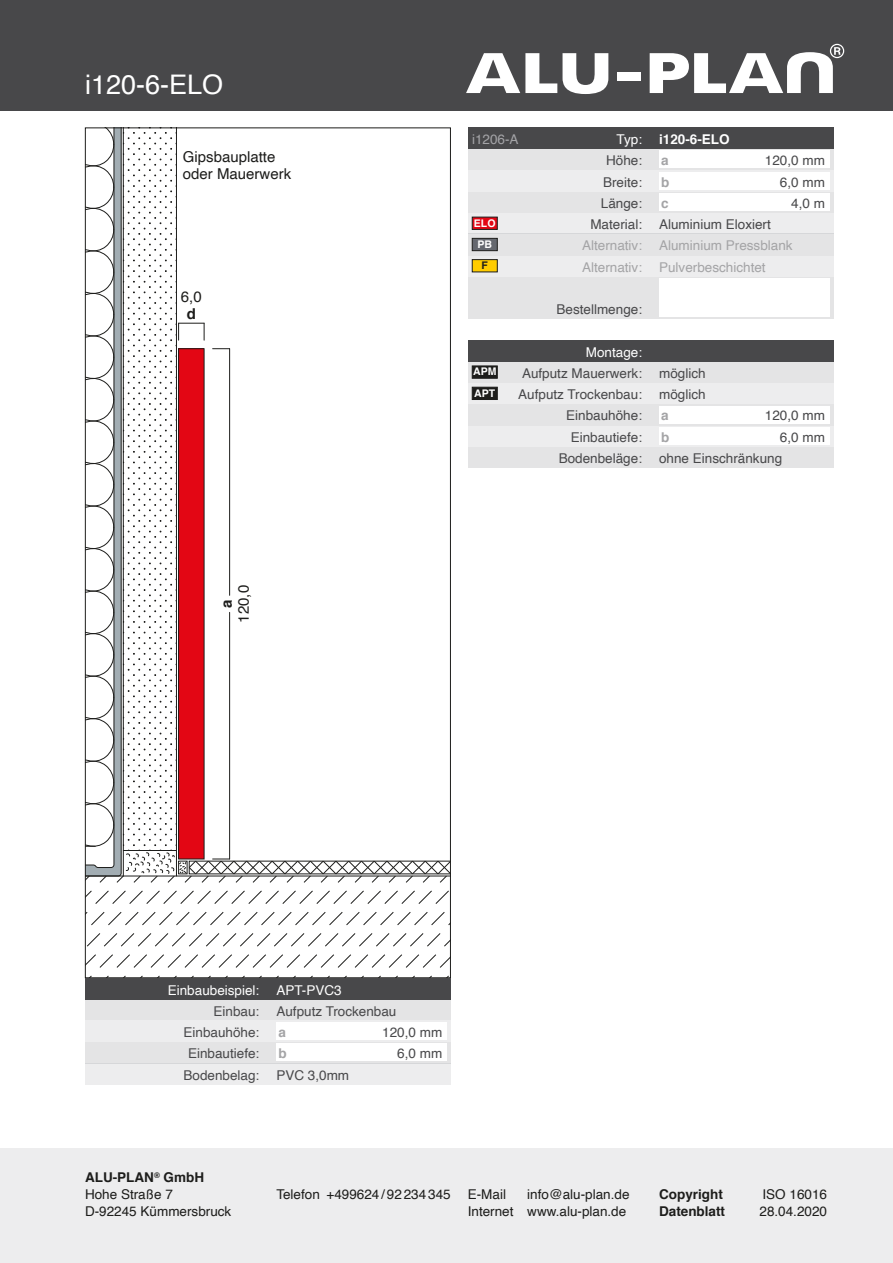
<style>
.page{position:relative;width:893px;height:1263px;background:#fff}
.page>*{position:absolute;margin:0;border:0;box-sizing:border-box;transform-origin:0 0}
.t1{font:27px "Helvetica";color:#fff}
.t2{font:15px/17px "Helvetica";color:#1d1d1b}
.t3{font:700 15px "Helvetica";color:#1d1d1b}
.t4{font:13.5px "Helvetica";color:#48484a}
.t5{font:13.5px/17px "Helvetica";color:#1d1d1b}
.t6{font:13.5px "Helvetica";color:#a4a4a6}
.t7{font:13.5px "Helvetica";color:#fff}
.t8{font:700 13.5px "Helvetica";color:#1d1d1b}
.t9{font:700 13.5px "Helvetica";color:#fff}
.t10{font:700 13.5px "Helvetica";color:#a4a4a6}
.t11{font:13.5px "Helvetica";color:#a4a4a7}
.t12{font:700 10.5px/21.3px "Helvetica";color:#fff}
.t13{font:700 10.5px "Helvetica";color:#1d1d1b}
.s1{font-weight:700}
</style>
<div class="page">
<div style="left:0;top:1148px;width:893px;height:115px;background:#ededee"></div>
<div style="left:0;top:0;width:893px;height:111px;background:#48484a"></div>
<svg style="left:87px;top:890px;width:362px;height:14px"></svg>
<svg style="left:87px;top:912px;width:362px;height:14px"></svg>
<svg style="left:87px;top:933px;width:362px;height:14px"></svg>
<svg style="left:87px;top:954px;width:362px;height:14px"></svg>
<svg style="left:90px;top:975px;width:359px;height:1px"></svg>
<svg style="left:87px;top:130px;width:362px;height:753px"></svg>
<div style="left:468px;top:361px;width:365px;height:22px;background:#e4e4e5"></div>
<div style="left:468px;top:446px;width:365px;height:22px;background:#e4e4e5"></div>
<div style="left:468px;top:425px;width:365px;height:21px;background:#ededee"></div>
<div style="left:659px;top:427px;width:170px;height:17px;background:#fff"></div>
<svg style="left:468px;top:383px;width:365px;height:42px;background:#e9e9ea"></svg>
<div style="left:659px;top:406px;width:170px;height:17px;background:#fff"></div>
<div style="left:468px;top:340px;width:365px;height:21px;background:#48484a"></div>
<div style="left:85px;top:999px;width:366px;height:21px;background:#e4e4e5"></div>
<svg style="left:85px;top:1020px;width:366px;height:64px"></svg>
<div style="left:276px;top:1023px;width:170px;height:17px;background:#fff"></div>
<div style="left:85px;top:978px;width:366px;height:21px;background:#48484a"></div>
<div style="left:468px;top:276px;width:365px;height:43px;background:#e4e4e5"></div>
<div style="left:659px;top:279px;width:170px;height:38px;background:#fff"></div>
<div style="left:468px;top:255px;width:365px;height:21px;background:#ededee"></div>
<svg style="left:468px;top:213px;width:365px;height:42px;background:#e7e7e8"></svg>
<div style="left:468px;top:191px;width:365px;height:22px;background:#e4e4e5"></div>
<div style="left:659px;top:193px;width:170px;height:17px;background:#fff"></div>
<div style="left:468px;top:170px;width:365px;height:21px;background:#ededee"></div>
<div style="left:659px;top:172px;width:170px;height:17px;background:#fff"></div>
<div style="left:468px;top:149px;width:365px;height:21px;background:#e4e4e5"></div>
<div style="left:659px;top:151px;width:170px;height:17px;background:#fff"></div>
<div style="left:468px;top:128px;width:365px;height:21px;background:#48484a"></div>
<div style="left:472px;top:366px;width:25px;height:12px;background:#1d1d1b"></div>
<div style="left:472px;top:387px;width:25px;height:13px;background:#1d1d1b;border:1px solid #1d1d1b"></div>
<div style="left:472px;top:259px;width:25px;height:13px;background:#fc0;border:1px solid #1d1d1b"></div>
<div style="left:472px;top:238px;width:25px;height:13px;background:#65686f;border:1px solid #1d1d1b"></div>
<div style="left:472px;top:217px;width:25px;height:13px;background:#e30614;border:1px solid #1d1d1b"></div>
<svg style="left:650px;top:44px;width:194px;height:49px"></svg>
<div style="left:617px;top:72px;width:23px;height:9px;background:#fff"></div>
<svg style="left:466px;top:53px;width:142px;height:41px"></svg>
<h1 class="t1" style="left:85px;top:63px;width:140px">i120-6-ELO</h1>
<p class="t2" style="left:183px;top:148px;width:110px">Gipsbauplatte oder Mauerwerk</p>
<p class="t2" style="left:181px;top:289px;width:22px">6,0</p>
<p class="t3" style="left:187px;top:302px;width:11px">d</p>
<p class="t2" style="left:236px;top:623px;width:39px;rotate:-90deg">120,0</p>
<p class="t3" style="left:215px;top:608px;width:10px;rotate:-90deg">a</p>
<p class="t11" style="left:472px;top:129px;width:48px">i1206-A</p>
<p class="t7" style="left:617px;top:129px;width:27px">Typ:</p>
<p class="t9" style="left:659px;top:128px;width:72px">i120-6-ELO</p>
<p class="t4" style="left:606px;top:150px;width:38px">Höhe:</p>
<p class="t10" style="left:661px;top:150px;width:9px">a</p>
<p class="t4" style="left:765px;top:150px;width:62px">120,0 mm</p>
<p class="t4" style="left:603px;top:171px;width:41px">Breite:</p>
<p class="t10" style="left:661px;top:171px;width:10px">b</p>
<p class="t4" style="left:780px;top:171px;width:47px">6,0 mm</p>
<p class="t4" style="left:601px;top:193px;width:43px">Länge:</p>
<p class="t10" style="left:661px;top:192px;width:9px">c</p>
<p class="t4" style="left:791px;top:193px;width:35px">4,0 m</p>
<p class="t12" style="left:474px;top:212px;width:23px">ELO</p>
<p class="t4" style="left:590px;top:214px;width:53px">Material:</p>
<p class="t4" style="left:659px;top:214px;width:113px">Aluminium Eloxiert</p>
<p class="t12" style="left:477px;top:234px;width:16px">PB</p>
<p class="t6" style="left:582px;top:235px;width:62px">Alternativ:</p>
<p class="t6" style="left:659px;top:235px;width:135px">Aluminium Pressblank</p>
<p class="t13" style="left:482px;top:257px;width:8px">F</p>
<p class="t6" style="left:582px;top:256px;width:62px">Alternativ:</p>
<p class="t6" style="left:659px;top:256px;width:108px">Pulverbeschichtet</p>
<p class="t4" style="left:557px;top:299px;width:87px">Bestellmenge:</p>
<p class="t12" style="left:473px;top:361px;width:25px">APM<br>APT</p>
<p class="t7" style="left:586px;top:342px;width:58px">Montage:</p>
<p class="t4" style="left:518px;top:384px;width:125px">Aufputz Trockenbau:</p>
<p class="t4" style="left:659px;top:384px;width:48px">möglich</p>
<p class="t4" style="left:522px;top:363px;width:122px">Aufputz Mauerwerk:</p>
<p class="t4" style="left:659px;top:363px;width:48px">möglich</p>
<p class="t4" style="left:566px;top:405px;width:77px">Einbauhöhe:</p>
<p class="t10" style="left:661px;top:405px;width:9px">a</p>
<p class="t4" style="left:765px;top:405px;width:62px">120,0 mm</p>
<p class="t4" style="left:571px;top:427px;width:73px">Einbautiefe:</p>
<p class="t10" style="left:661px;top:426px;width:10px">b</p>
<p class="t4" style="left:780px;top:427px;width:47px">6,0 mm</p>
<p class="t4" style="left:559px;top:448px;width:85px">Bodenbeläge:</p>
<p class="t4" style="left:659px;top:448px;width:125px">ohne Einschränkung</p>
<p class="t7" style="left:168px;top:979px;width:93px">Einbaubeispiel:</p>
<p class="t4" style="left:214px;top:1001px;width:47px">Einbau:</p>
<p class="t7" style="left:276px;top:979px;width:67px">APT-PVC3</p>
<p class="t4" style="left:276px;top:1001px;width:122px">Aufputz Trockenbau</p>
<p class="t4" style="left:184px;top:1022px;width:77px">Einbauhöhe:</p>
<p class="t10" style="left:279px;top:1021px;width:9px">a</p>
<p class="t4" style="left:382px;top:1022px;width:62px">120,0 mm</p>
<p class="t4" style="left:188px;top:1043px;width:73px">Einbautiefe:</p>
<p class="t10" style="left:279px;top:1043px;width:10px">b</p>
<p class="t4" style="left:397px;top:1043px;width:47px">6,0 mm</p>
<p class="t4" style="left:184px;top:1064px;width:77px">Bodenbelag:</p>
<p class="t4" style="left:276px;top:1064px;width:74px">PVC 3,0mm</p>
<p class="t5" style="left:85px;top:1169px;width:148px"><span class="s1">ALU-PLAN</span><sup>®</sup> <span class="s1">GmbH<br></span>Hohe Straße 7<br>D-92245 Kümmersbruck</p>
<p class="t5" style="left:276px;top:1186px;width:176px">Telefon +499624 /92234345</p>
<p class="t8" style="left:659px;top:1183px;width:65px">Copyright</p>
<p class="t5" style="left:762px;top:1186px;width:66px">ISO 16016</p>
<p class="t8" style="left:659px;top:1200px;width:68px">Datenblatt</p>
<p class="t5" style="left:759px;top:1203px;width:69px">28.04.2020</p>
<p class="t5" style="left:468px;top:1186px;width:163px;text-align:right">info@alu-plan.de<br>Internet www.alu-plan.de</p>
<p class="t5" style="left:468px;top:1186px;width:40px">E-Mail</p>
</div>
